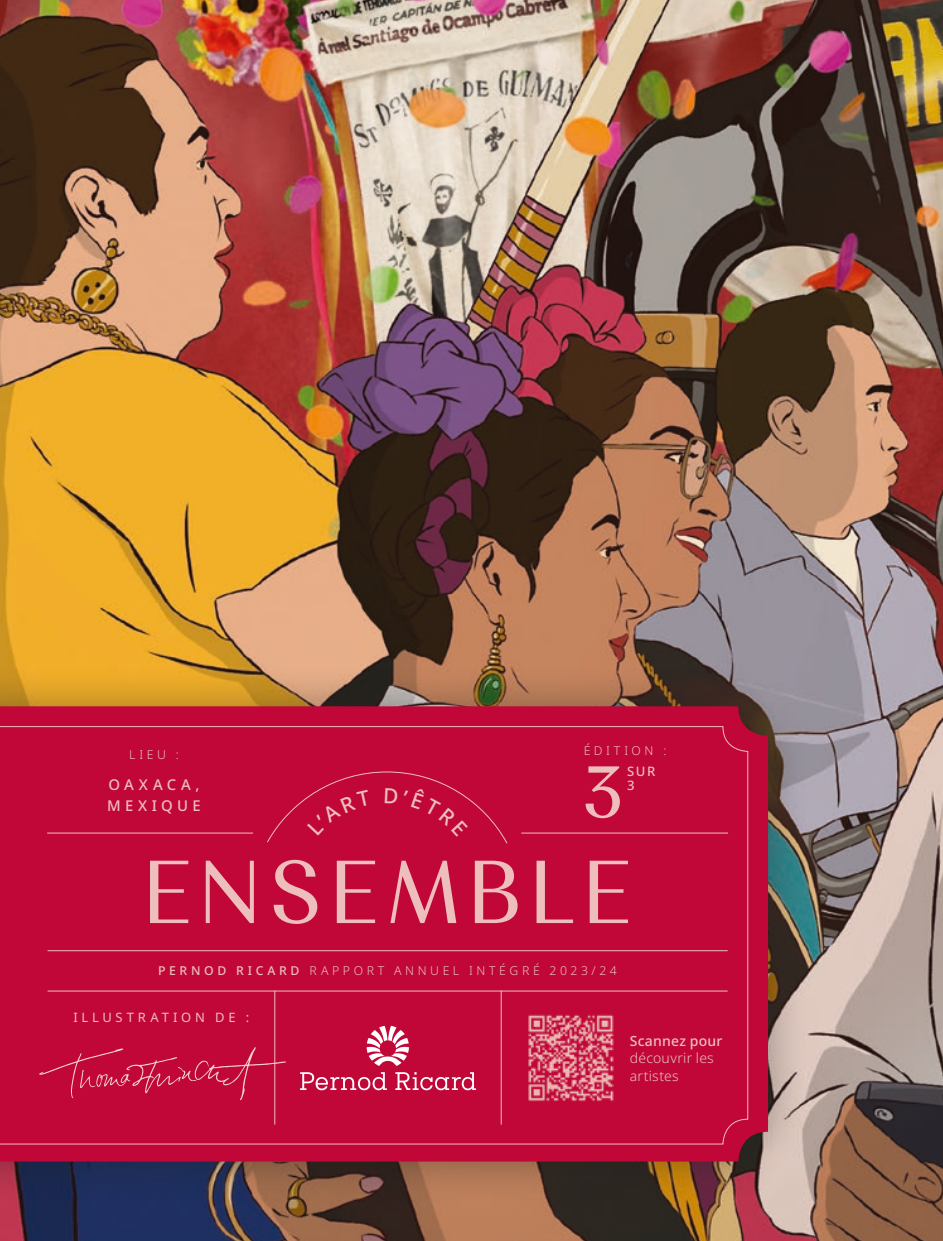
<style>
.page{position:relative;width:943px;height:1241px;background:#fff}
.page>*{position:absolute;margin:0;border:0;box-sizing:border-box;transform-origin:0 0}
.t1{font:89.08px "Weave Pernod Ricard Pro";letter-spacing:.095em;color:#edbebb}
.t2{font:72.98px "Weave Pernod Ricard Pro";color:#edbebb}
.t3{font:500 14.88px/21px "Noto Sans";letter-spacing:.285em;color:#edbebb}
.t4{font:300 14px/17.5px "Noto Sans";letter-spacing:.02em;color:#edbebb}
.t5{font:500 14px "Noto Sans";letter-spacing:.015em;color:#edbebb}
.t6{font:500 13.12px/13.8px "Noto Sans";color:#edbebb}
.t7{font:12.95px "Noto Sans";letter-spacing:.29em;color:#edbebb}
.t8{font:300 12.25px "Noto Sans";letter-spacing:.29em;color:#edbebb}
.s1{font-weight:500}
</style>
<div class="page">
<img style="left:0;top:0;width:943px;height:1240px">
<div style="left:0;top:664px;width:809px;height:538px;background:#1d1d1b;opacity:.4"></div>
<svg style="left:0;top:706px;width:768px;height:455px;background:#bb0c39"></svg>
<div style="left:0;top:726px;width:748px;height:418px;background:#c00738"></div>
<hr style="left:48px;top:950px;width:679px;height:1px;background:#edbebb">
<hr style="left:48px;top:990px;width:679px;height:1px;background:#edbebb">
<hr style="left:47px;top:832px;width:206px;height:1px;background:#edbebb">
<hr style="left:521px;top:832px;width:207px;height:1px;background:#edbebb">
<hr style="left:274px;top:990px;width:1px;height:134px;background:#edbebb">
<hr style="left:501px;top:990px;width:1px;height:134px;background:#edbebb">
<svg style="left:366px;top:1025px;width:43px;height:40px"></svg>
<svg style="left:300px;top:1071px;width:87px;height:19px;background:#d0486c"></svg>
<svg style="left:395px;top:1071px;width:81px;height:19px;background:#d14a6e"></svg>
<img style="left:526px;top:1012px;width:90px;height:90px">
<svg style="left:39px;top:1046px;width:247px;height:54px;background:#c31542"></svg>
<div style="left:266px;top:771px;width:242px;height:73px;background:#c00738"></div>
<p class="t8" style="left:129px;top:746px;width:51px">LIEU :</p>
<p class="t3" style="left:107px;top:774px;width:95px">OAXACA,<br>MEXIQUE</p>
<p class="t8" style="left:583px;top:741px;width:84px">ÉDITION :</p>
<p class="t6" style="left:627px;top:764px;width:30px">SUR<br>3</p>
<h2 class="t2" style="left:583px;top:748px;width:42px">3</h2>
<h1 class="t1" style="left:143px;top:838px;width:490px">ENSEMBLE</h1>
<p class="t8" style="left:158px;top:962px;width:460px"><span class="s1">PERNOD RICARD</span> RAPPORT ANNUEL INTÉGRÉ 2023/24</p>
<p class="t7" style="left:73px;top:1008px;width:177px">ILLUSTRATION DE :</p>
<p class="t5" style="left:629px;top:1030px;width:94px">Scannez pour</p>
<p class="t4" style="left:629px;top:1049px;width:86px">découvrir les artistes</p>
</div>
